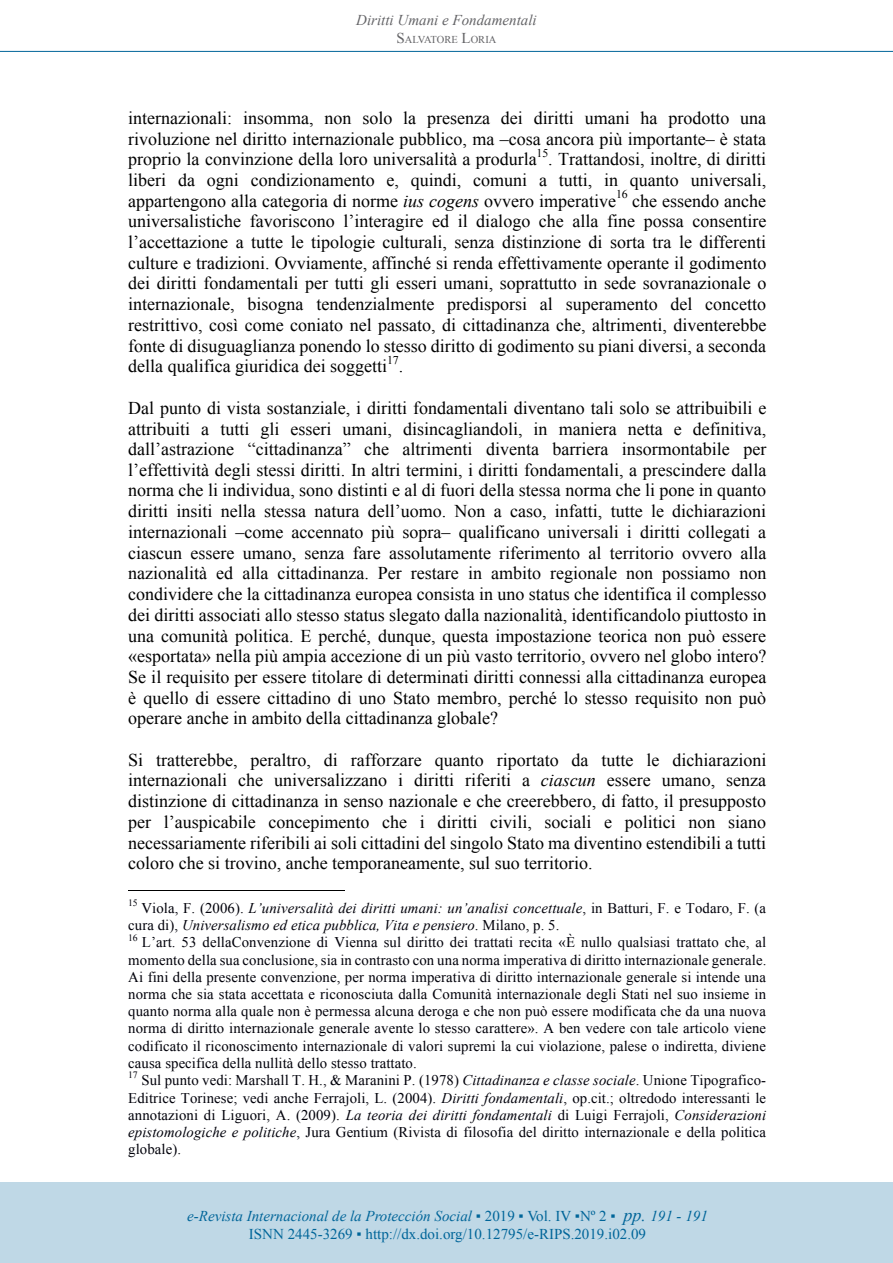
<style>
.page{position:relative;width:893px;height:1263px;background:#fff}
.page>*{position:absolute;margin:0;border:0;box-sizing:border-box;transform-origin:0 0}
.t1{font:18px/20.7px "Times New Roman";color:#000;text-align:justify}
.t2{font:15px/18px "Times New Roman";color:#006599;text-align:center}
.t3{font:italic 15px "Times New Roman";color:#636366}
.t4{font:14.7px/17.2px "Times New Roman";letter-spacing:.005em;color:#00000a;text-align:justify}
.t5{font:italic 14.7px/17.2px "Times New Roman";letter-spacing:.005em;color:#00000a}
.t6{font:11.85px "Times New Roman";color:#000}
.t7{font:10.5px "Times New Roman";color:#636366}
.t8{font:9.75px "Times New Roman";color:#00000a}
.s1{font-size:15px}
.s2{font-style:italic}
.s3{font-style:normal}
.s4{font-style:italic;font-size:18px}
</style>
<div class="page">
<hr style="left:128px;top:890px;width:216px;height:1px;background:#000">
<div style="left:0;top:1182px;width:893px;height:81px;background:#bfd8e6"></div>
<hr style="left:0;top:51px;width:893px;height:1px;background:#006599">
<p class="t3" style="left:356px;top:10px;width:182px">Diritti Umani e Fondamentali</p>
<p class="t7" style="left:397px;top:33px;width:101px"><span class="s1">S</span> ALVATORE <span class="s1">L</span>ORIA</p>
<p class="t1" style="left:128px;top:107px;width:639px">internazionali: insomma, non solo la presenza dei diritti umani ha prodotto una rivoluzione nel diritto internazionale pubblico, ma –cosa ancora più importante– è stata proprio la convinzione della loro universalità a produrla</p>
<p class="t6" style="left:537px;top:145px;width:13px">15</p>
<p class="t1" style="left:128px;top:148px;width:639px;text-indent:420px">. Trattandosi, inoltre, di diritti liberi da ogni condizionamento e, quindi, comuni a tutti, in quanto universali, appartengono alla categoria di norme <span class="s2">ius cogens</span> ovvero imperative</p>
<p class="t6" style="left:616px;top:186px;width:13px">16</p>
<p class="t1" style="left:128px;top:190px;width:640px;text-indent:504px">che essendo anche universalistiche favoriscono l’interagire ed il dialogo che alla fine possa consentire l’accettazione a tutte le tipologie culturali, senza distinzione di sorta tra le differenti culture e tradizioni. Ovviamente, affinché si renda effettivamente operante il godimento dei diritti fondamentali per tutti gli esseri umani, soprattutto in sede sovranazionale o internazionale, bisogna tendenzialmente predisporsi al superamento del concetto restrittivo, così come coniato nel passato, di cittadinanza che, altrimenti, diventerebbe fonte di disuguaglianza ponendo lo stesso diritto di godimento su piani diversi, a seconda della qualifica giuridica dei soggetti</p>
<p class="t6" style="left:387px;top:352px;width:13px">17</p>
<p class="t1" style="left:399px;top:356px;width:6px">.</p>
<p class="t1" style="left:128px;top:397px;width:640px">Dal punto di vista sostanziale, i diritti fondamentali diventano tali solo se attribuibili e attribuiti a tutti gli esseri umani, disincagliandoli, in maniera netta e definitiva, dall’astrazione “cittadinanza” che altrimenti diventa barriera insormontabile per l’effettività degli stessi diritti. In altri termini, i diritti fondamentali, a prescindere dalla norma che li individua, sono distinti e al di fuori della stessa norma che li pone in quanto diritti insiti nella stessa natura dell’uomo. Non a caso, infatti, tutte le dichiarazioni internazionali –come accennato più sopra– qualificano universali i diritti collegati a ciascun essere umano, senza fare assolutamente riferimento al territorio ovvero alla nazionalità ed alla cittadinanza. Per restare in ambito regionale non possiamo non condividere che la cittadinanza europea consista in uno status che identifica il complesso dei diritti associati allo stesso status slegato dalla nazionalità, identificandolo piuttosto in una comunità politica. E perché, dunque, questa impostazione teorica non può essere «esportata» nella più ampia accezione di un più vasto territorio, ovvero nel globo intero?<br>Se il requisito per essere titolare di determinati diritti connessi alla cittadinanza europea è quello di essere cittadino di uno Stato membro, perché lo stesso requisito non può operare anche in ambito della cittadinanza globale?</p>
<p class="t1" style="left:128px;top:749px;width:640px">Si tratterebbe, peraltro, di rafforzare quanto riportato da tutte le dichiarazioni internazionali che universalizzano i diritti riferiti a <span class="s2">ciascun</span> essere umano, senza distinzione di cittadinanza in senso nazionale e che creerebbero, di fatto, il presupposto per l’auspicabile concepimento che i diritti civili, sociali e politici non siano necessariamente riferibili ai soli cittadini del singolo Stato ma diventino estendibili a tutti coloro che si trovino, anche temporaneamente, sul suo territorio.</p>
<p class="t8" style="left:128px;top:896px;width:11px">15</p>
<p class="t5" style="left:128px;top:899px;width:639px;text-indent:13px"><span class="s3">Viola, F. (2006).</span> L’universalità dei diritti umani: un’analisi concettuale<span class="s3">, in Batturi, F. e Todaro, F. (a cura di),</span> Universalismo ed etica pubblica, Vita e pensiero<span class="s3">. Milano, p. 5.</span></p>
<p class="t8" style="left:128px;top:931px;width:11px">16</p>
<p class="t4" style="left:128px;top:933px;width:640px;text-indent:14px">L’art. 53 dellaConvenzione di Vienna sul diritto dei trattati recita «È nullo qualsiasi trattato che, al momento della sua conclusione, sia in contrasto con una norma imperativa di diritto internazionale generale.<br>Ai fini della presente convenzione, per norma imperativa di diritto internazionale generale si intende una norma che sia stata accettata e riconosciuta dalla Comunità internazionale degli Stati nel suo insieme in quanto norma alla quale non è permessa alcuna deroga e che non può essere modificata che da una nuova norma di diritto internazionale generale avente lo stesso carattere». A ben vedere con tale articolo viene codificato il riconoscimento internazionale di valori supremi la cui violazione, palese o indiretta, diviene causa specifica della nullità dello stesso trattato.</p>
<p class="t8" style="left:128px;top:1068px;width:11px">17</p>
<p class="t4" style="left:128px;top:1071px;width:639px;text-indent:13px">Sul punto vedi: Marshall T. H., &amp; Maranini P. (1978) <span class="s2">Cittadinanza e classe sociale</span>. Unione Tipografico-Editrice Torinese; vedi anche Ferrajoli, L. (2004). <span class="s2">Diritti fondamentali</span>, op.cit.; oltredodo interessanti le annotazioni di Liguori, A. (2009). <span class="s2">La teoria dei diritti fondamentali</span> di Luigi Ferrajoli, <span class="s2">Considerazioni epistomologiche e politiche</span>, Jura Gentium (Rivista di filosofia del diritto internazionale e della politica globale).</p>
<p class="t2" style="left:187px;top:1206px;width:522px"><span class="s2">e-Revista Internacional de la Protección Social</span> ▪ 2019 ▪ Vol. IV ▪Nº 2 ▪ <span class="s4">pp.</span> <span class="s2">191 - 191<br></span>ISNN 2445-3269 ▪ http://dx.doi.org/10.12795/e-RIPS.2019.i02.09</p>
</div>
